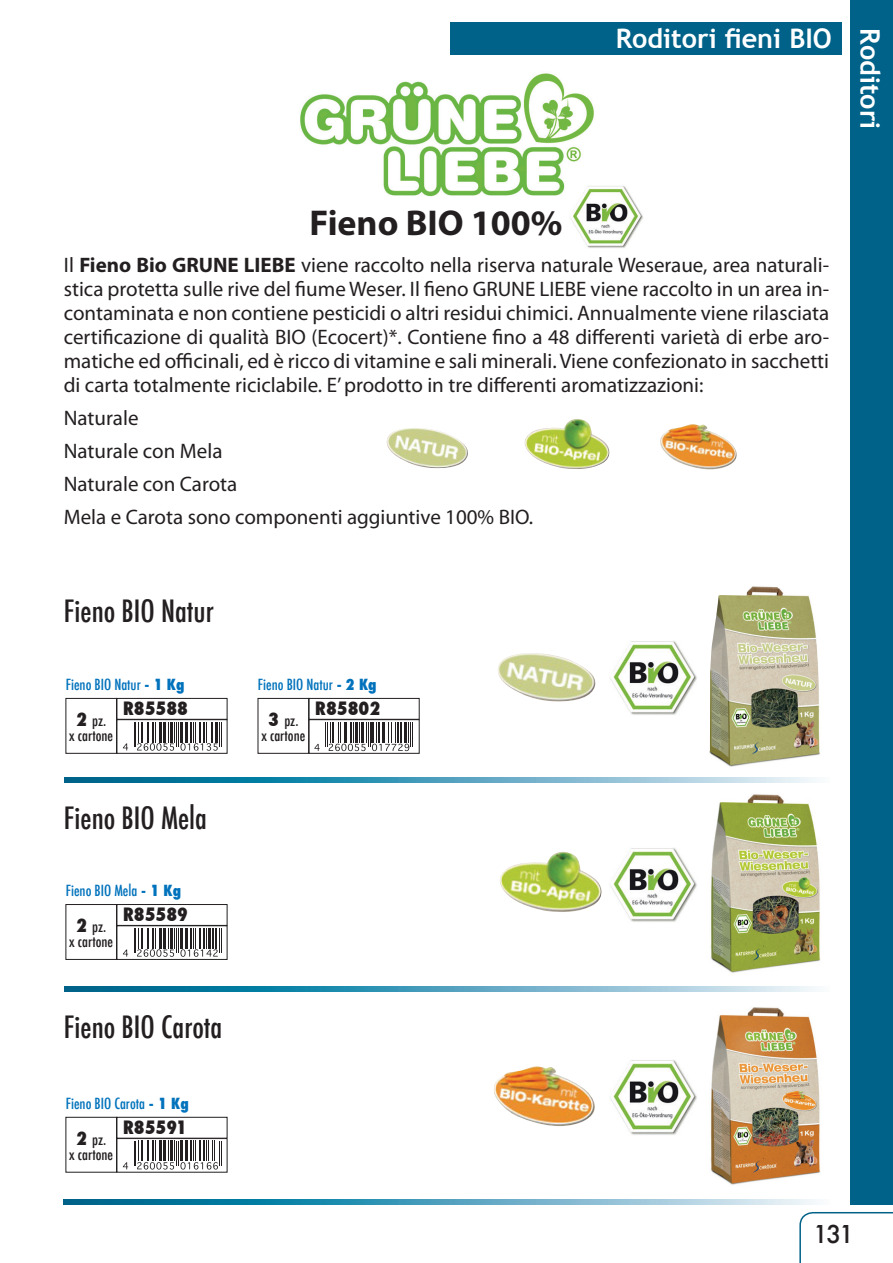
<style>
.page{position:relative;width:893px;height:1263px;background:#fff}
.page>*{position:absolute;margin:0;border:0;box-sizing:border-box;transform-origin:0 0}
.t1{font:700 36px "Myriad Pro";color:#231f20}
.t2{font:500 condensed 30px "Futura";color:#231f20}
.t3{font:700 27px "Trebuchet MS";color:#fff}
.t4{font:500 24px "Futura";color:#231f20}
.t5{font:21px/24px "Myriad Pro";color:#231f20;text-align:justify}
.t6{font:800 condensed 18px "Futura";color:#231f20}
.t7{font:500 condensed 15px "Futura";color:#0072bc}
.t8{font:500 condensed 15px "Futura";color:#231f20}
.s1{font-weight:700}
.s2{font-weight:800}
.s3{font-weight:800;font-size:18px}
</style>
<div class="page">
<svg style="left:799px;top:1212px;width:94px;height:51px"></svg>
<div style="left:850px;top:0;width:43px;height:1204px;background:#006288"></div>
<div style="left:117px;top:1117px;width:110px;height:21px;border:1px solid #231f20"></div>
<div style="left:451px;top:22px;width:391px;height:33px;background:#006288"></div>
<img style="left:709px;top:586px;width:111px;height:181px">
<img style="left:710px;top:1007px;width:111px;height:178px">
<img style="left:710px;top:794px;width:111px;height:179px">
<svg style="left:64px;top:986px;width:751px;height:5px;background:#57a3be"></svg>
<svg style="left:64px;top:778px;width:751px;height:5px;background:#57a3be"></svg>
<div style="left:117px;top:719px;width:110px;height:34px;border:1px solid #231f20"></div>
<div style="left:66px;top:698px;width:51px;height:55px;border:1px solid #231f20"></div>
<div style="left:117px;top:698px;width:110px;height:21px;border:1px solid #231f20"></div>
<svg style="left:123px;top:743px;width:5px;height:7px"></svg>
<svg style="left:134px;top:722px;width:88px;height:29px"></svg>
<div style="left:117px;top:925px;width:110px;height:35px;border:1px solid #231f20"></div>
<div style="left:66px;top:904px;width:51px;height:56px;border:1px solid #231f20"></div>
<div style="left:117px;top:904px;width:110px;height:21px;border:1px solid #231f20"></div>
<div style="left:117px;top:1138px;width:110px;height:34px;border:1px solid #231f20"></div>
<div style="left:66px;top:1117px;width:51px;height:55px;border:1px solid #231f20"></div>
<div style="left:309px;top:719px;width:110px;height:34px;border:1px solid #231f20"></div>
<div style="left:258px;top:698px;width:51px;height:55px;border:1px solid #231f20"></div>
<div style="left:309px;top:698px;width:110px;height:21px;border:1px solid #231f20"></div>
<svg style="left:314px;top:722px;width:99px;height:29px"></svg>
<svg style="left:123px;top:949px;width:5px;height:7px"></svg>
<svg style="left:134px;top:928px;width:88px;height:29px"></svg>
<svg style="left:123px;top:1162px;width:5px;height:7px"></svg>
<svg style="left:134px;top:1141px;width:88px;height:28px"></svg>
<img style="left:498px;top:653px;width:98px;height:49px">
<img style="left:500px;top:852px;width:102px;height:60px">
<img style="left:494px;top:1066px;width:101px;height:60px">
<img style="left:610px;top:641px;width:87px;height:74px">
<img style="left:610px;top:848px;width:87px;height:74px">
<img style="left:610px;top:1060px;width:87px;height:75px">
<img style="left:300px;top:73px;width:294px;height:124px">
<img style="left:570px;top:185px;width:73px;height:63px">
<img style="left:386px;top:428px;width:82px;height:40px">
<img style="left:524px;top:419px;width:86px;height:50px">
<img style="left:660px;top:424px;width:77px;height:45px">
<svg style="left:64px;top:1199px;width:751px;height:5px;background:#57a3be"></svg>
<p class="t3" style="left:616px;top:22px;width:218px">Roditori fieni BIO</p>
<p class="t3" style="left:887px;top:28px;width:103px;rotate:90deg">Roditori</p>
<p class="t1" style="left:309px;top:203px;width:254px">Fieno BIO 100%</p>
<p class="t5" style="left:64px;top:253px;width:767px">Il <span class="s1">Fieno Bio GRUNE LIEBE</span> viene raccolto nella riserva naturale Weseraue, area naturali&shy;stica protetta sulle rive del fiume Weser. Il fieno GRUNE LIEBE viene raccolto in un area in&shy;contaminata e non contiene pesticidi o altri residui chimici. Annualmente viene rilasciata certificazione di qualità BIO (Ecocert)*. Contiene fino a 48 differenti varietà di erbe aro&shy;matiche ed officinali, ed è ricco di vitamine e sali minerali. Viene confezionato in sacchetti di carta totalmente riciclabile. E’ prodotto in tre differenti aromatizzazioni:</p>
<p class="t5" style="left:64px;top:406px;width:76px">Naturale</p>
<p class="t5" style="left:64px;top:439px;width:160px">Naturale con Mela</p>
<p class="t5" style="left:64px;top:472px;width:175px">Naturale con Carota</p>
<p class="t5" style="left:64px;top:505px;width:471px">Mela e Carota sono componenti aggiuntive 100% BIO.</p>
<p class="t2" style="left:64px;top:592px;width:152px">Fieno BIO Natur</p>
<p class="t7" style="left:66px;top:674px;width:120px">Fieno BIO Natur <span class="s2">- 1 Kg</span></p>
<p class="t6" style="left:123px;top:696px;width:67px">R85588</p>
<p class="t8" style="left:76px;top:711px;width:32px"><span class="s3">2</span> pz.</p>
<p class="t8" style="left:69px;top:726px;width:45px">x cartone</p>
<p class="t2" style="left:64px;top:798px;width:145px">Fieno BIO Mela</p>
<p class="t7" style="left:66px;top:881px;width:117px">Fieno BIO Mela <span class="s2">- 1 Kg</span></p>
<p class="t6" style="left:123px;top:902px;width:67px">R85589</p>
<p class="t8" style="left:76px;top:917px;width:32px"><span class="s3">2</span> pz.</p>
<p class="t8" style="left:69px;top:932px;width:45px">x cartone</p>
<p class="t2" style="left:64px;top:1007px;width:160px">Fieno BIO Carota</p>
<p class="t7" style="left:66px;top:1093px;width:125px">Fieno BIO Carota <span class="s2">- 1 Kg</span></p>
<p class="t6" style="left:123px;top:1115px;width:65px">R85591</p>
<p class="t8" style="left:76px;top:1129px;width:32px"><span class="s3">2</span> pz.</p>
<p class="t8" style="left:69px;top:1144px;width:45px">x cartone</p>
<p class="t7" style="left:258px;top:674px;width:120px">Fieno BIO Natur <span class="s2">- 2 Kg</span></p>
<p class="t6" style="left:315px;top:696px;width:67px">R85802</p>
<p class="t8" style="left:268px;top:711px;width:32px"><span class="s3">3</span> pz.</p>
<p class="t8" style="left:261px;top:726px;width:45px">x cartone</p>
<p class="t4" style="left:813px;top:1218px;width:42px">131</p>
</div>
